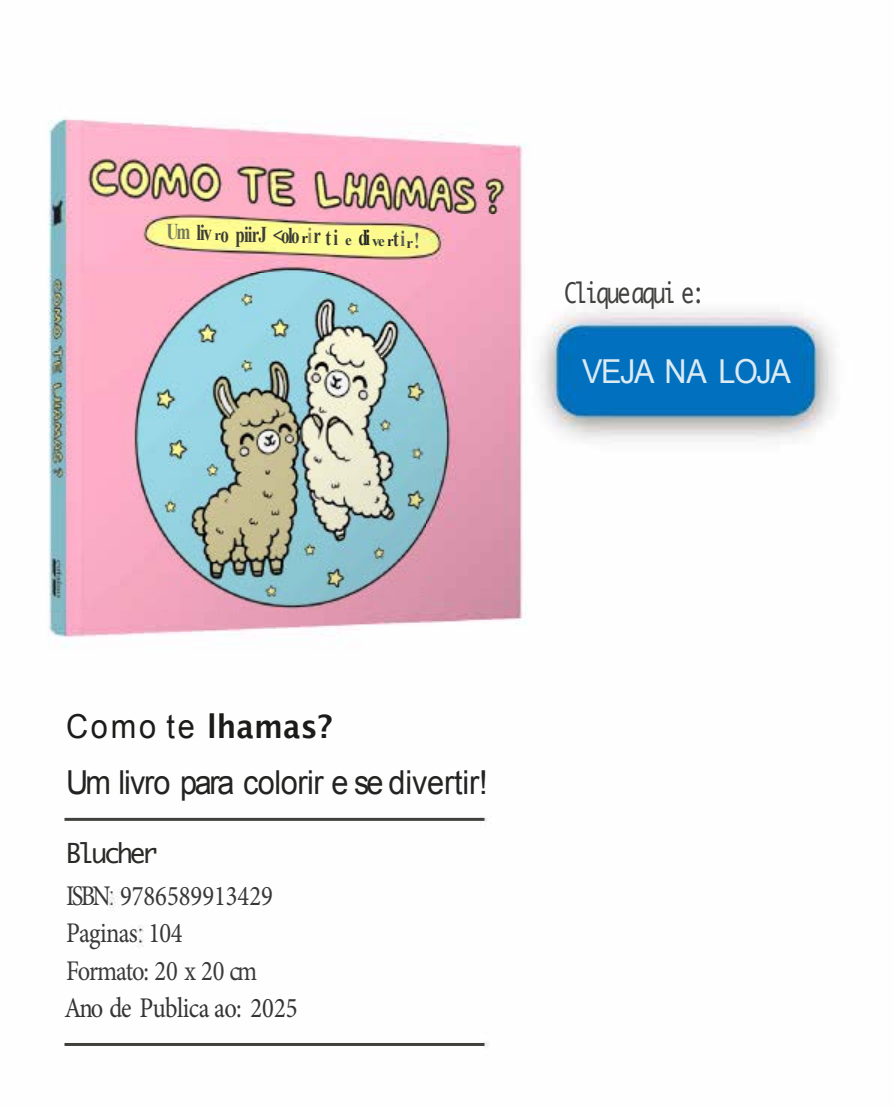
<style>
.page{position:relative;width:894px;height:1109px;background:#fff}
.page>*{position:absolute;margin:0;border:0;box-sizing:border-box;transform-origin:0 0}
.t1{font:33px "Arial";letter-spacing:-.015em;color:#232322;scale:.93 1}
.t2{font:33px "Arial";letter-spacing:-.045em;color:#dcebf2;scale:.93 1}
.t3{font:700 32.25px "Lucida Grande";letter-spacing:.01em;color:#1b1b1a;scale:.92 1}
.t4{font:28.5px/37.5px "Minion Pro";color:#373837;scale:.86 1}
.t5{font:28.5px "Minion Pro";letter-spacing:-.02em;color:#333433;scale:.86 1}
.t6{font:28.5px "Minion Pro";letter-spacing:-.045em;color:#393a39;scale:.86 1}
.t7{font:27px "Monaco";letter-spacing:-.11em;color:#40413f;scale:.81 1}
.t8{font:26.25px "Monaco";letter-spacing:-.115em;color:#2a2a28}
.t9{font:700 22.5px "Times New Roman";letter-spacing:-.065em;color:#3c3d38;scale:.75 1}
.s1{color:#74785c}
.s2{font-size:15px}
.s3{font-size:15px;color:#282827}
.s4{color:#8c8860}
.s5{color:#282827}
.s6{color:#5e5e56}
.s7{font-family:"Arial";font-weight:400;font-size:33px}
</style>
<div class="page">
<img style="left:47px;top:118px;width:789px;height:929px">
<img style="left:87px;top:156px;width:420px;height:57px">
<img style="left:48px;top:273px;width:378px;height:336px">
<hr style="left:64px;top:818px;width:420px;height:2px;background:#40403c">
<svg style="left:64px;top:1042px;width:420px;height:4px;fill:#454541"></svg>
<p class="t9" style="left:166px;top:218px;width:339px"><span class="s1">Um</span> liv <span class="s2">r</span>o piirJ &lt;olo <span class="s3">r</span><span class="s4">i</span>r t i <sub>e</sub> <span class="s5">di</span> <sub>ve</sub> <sub>r</sub>t <span class="s6">i</span> <sub>r</sub><span class="s6">!</span></p>
<p class="t7" style="left:564px;top:270px;width:175px">Clique aqui e:</p>
<h1 class="t2" style="left:582px;top:349px;width:226px">VEJA NA LOJA</h1>
<h2 class="t3" style="left:66px;top:700px;width:291px"><span class="s7">Como te</span> lhamas?</h2>
<h1 class="t1" style="left:66px;top:760px;width:455px">Um livro para colorir e se divertir!</h1>
<p class="t8" style="left:66px;top:830px;width:94px">Blucher</p>
<p class="t4" style="left:66px;top:877px;width:242px">ISBN 9786589913429<br>Paginas 104</p>
<p class="t6" style="left:66px;top:951px;width:224px">Formato: 20 x 20 cm</p>
<p class="t5" style="left:64px;top:989px;width:272px">Ano de Publica ao: 2025</p>
</div>
